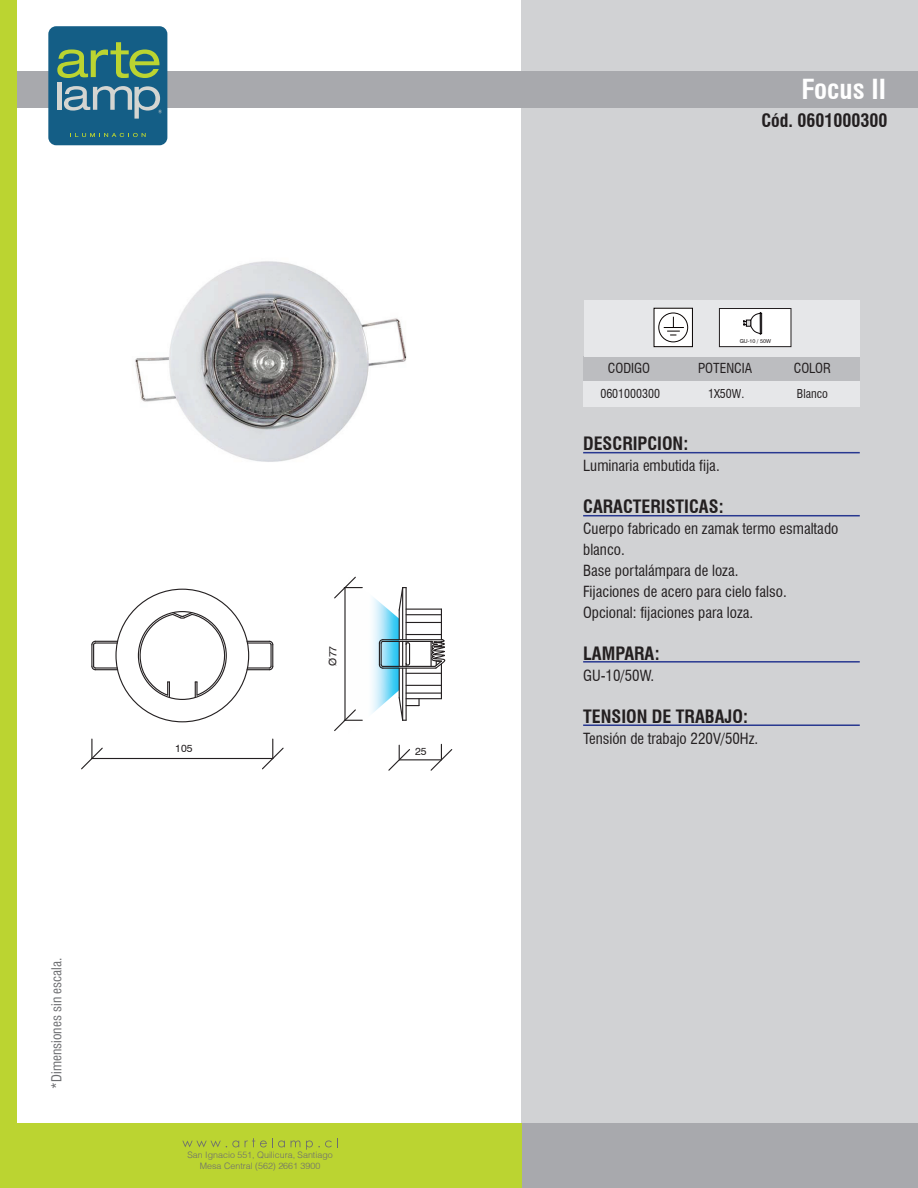
<style>
.page{position:relative;width:918px;height:1188px;background:#fff}
.page>*{position:absolute;margin:0;border:0;box-sizing:border-box;transform-origin:0 0}
.t1{font:700 condensed 27px "Swiss 721 BT";color:#fff}
.t2{font:700 condensed 18px "Swiss 721 BT";color:#231f20}
.t3{font:condensed 15px/21px "Swiss 721 BT";color:#231f20}
.t4{font:condensed 13.5px "Swiss 721 BT";color:#6c6d70}
.t5{font:condensed 13.5px "Swiss 721 BT";color:#231f20}
.t6{font:condensed 12px "Swiss 721 BT";color:#231f20}
.t7{font:10.5px "Swiss 721 BT";color:#231f20}
.t8{font:300 8.85px/10.6px "Helvetica";color:#6c6d70;text-align:center}
.t9{font:5.4px "Swiss 721 BT";color:#231f20}
</style>
<div class="page">
<div style="left:522px;top:0;width:396px;height:1126px;background:#d1d2d4"></div>
<div style="left:16px;top:71px;width:902px;height:36px;background:#a8a9ad"></div>
<div style="left:522px;top:1124px;width:396px;height:64px;background:#a8a9ad"></div>
<div style="left:0;top:1124px;width:522px;height:64px;background:#bbd431"></div>
<div style="left:0;top:0;width:16px;height:1188px;background:#bbd431"></div>
<div style="left:48px;top:26px;width:119px;height:119px;background:#145e86;border-radius:8px"></div>
<svg style="left:57px;top:42px;width:102px;height:36px"></svg>
<div style="left:57px;top:83px;width:5px;height:27px;background:#d4d5d1"></div>
<svg style="left:70px;top:133px;width:76px;height:4px"></svg>
<svg style="left:64px;top:86px;width:98px;height:33px"></svg>
<svg style="left:182px;top:1140px;width:57px;height:7px"></svg>
<svg style="left:245px;top:1138px;width:40px;height:9px"></svg>
<svg style="left:291px;top:1140px;width:9px;height:7px"></svg>
<svg style="left:306px;top:1138px;width:32px;height:12px"></svg>
<div style="left:583px;top:356px;width:277px;height:25px;background:#bcbdc0"></div>
<div style="left:583px;top:381px;width:277px;height:26px;background:#e6e7e9"></div>
<hr style="left:583px;top:515px;width:277px;height:1px;background:#283890">
<hr style="left:583px;top:661px;width:277px;height:2px;background:#283890">
<hr style="left:583px;top:452px;width:277px;height:1px;background:#283890">
<hr style="left:583px;top:724px;width:277px;height:2px;background:#283890">
<div style="left:584px;top:300px;width:276px;height:57px;background:#e6e7e9"></div>
<div style="left:654px;top:308px;width:39px;height:39px;background:#fff;border:1px solid #080302"></div>
<svg style="left:658px;top:312px;width:30px;height:31px"></svg>
<div style="left:719px;top:308px;width:72px;height:39px;background:#fff;border:1px solid #231f20"></div>
<svg style="left:743px;top:312px;width:20px;height:205px"></svg>
<svg style="left:137px;top:611px;width:90px;height:86px"></svg>
<svg style="left:91px;top:640px;width:27px;height:31px"></svg>
<svg style="left:246px;top:640px;width:28px;height:31px"></svg>
<hr style="left:441px;top:609px;width:1px;height:31px;background:#231f20">
<hr style="left:441px;top:664px;width:1px;height:35px;background:#231f20">
<hr style="left:406px;top:698px;width:35px;height:1px;background:#231f20">
<hr style="left:406px;top:609px;width:35px;height:1px;background:#231f20">
<hr style="left:406px;top:614px;width:35px;height:1px;background:#231f20">
<hr style="left:406px;top:622px;width:35px;height:1px;background:#231f20">
<hr style="left:406px;top:693px;width:35px;height:1px;background:#231f20">
<hr style="left:406px;top:685px;width:35px;height:1px;background:#231f20">
<hr style="left:406px;top:673px;width:35px;height:1px;background:#231f20">
<hr style="left:406px;top:634px;width:35px;height:1px;background:#231f20">
<hr style="left:383px;top:668px;width:53px;height:1px;background:#231f20">
<hr style="left:383px;top:666px;width:52px;height:1px;background:#231f20">
<hr style="left:383px;top:639px;width:60px;height:1px;background:#231f20">
<hr style="left:383px;top:641px;width:49px;height:1px;background:#231f20">
<svg style="left:430px;top:638px;width:16px;height:32px"></svg>
<hr style="left:92px;top:758px;width:181px;height:1px;background:#231f20">
<svg style="left:81px;top:739px;width:23px;height:31px"></svg>
<svg style="left:261px;top:739px;width:23px;height:31px"></svg>
<svg style="left:334px;top:576px;width:86px;height:155px"></svg>
<hr style="left:399px;top:759px;width:42px;height:1px;background:#231f20">
<svg style="left:388px;top:745px;width:23px;height:26px"></svg>
<svg style="left:429px;top:744px;width:24px;height:27px"></svg>
<img style="left:135px;top:261px;width:272px;height:201px">
<p class="t4" style="left:48px;top:1089px;width:133px;rotate:-90deg">*Dimensiones sin escala.</p>
<p class="t7" style="left:326px;top:666px;width:21px;rotate:-90deg">Ø77</p>
<p class="t7" style="left:175px;top:742px;width:19px">105</p>
<p class="t7" style="left:415px;top:745px;width:13px">25</p>
<p class="t8" style="left:188px;top:1150px;width:147px">San Ignacio 551, Quilicura, Santiago<br>Mesa Central (562) 2661 3900</p>
<h1 class="t1" style="left:802px;top:73px;width:86px">Focus II</h1>
<p class="t2" style="left:761px;top:110px;width:128px">Cód. 0601000300</p>
<p class="t5" style="left:608px;top:360px;width:44px">CODIGO</p>
<p class="t6" style="left:600px;top:386px;width:61px">0601000300</p>
<p class="t9" style="left:740px;top:337px;width:33px">GU-10 / 50W</p>
<p class="t5" style="left:698px;top:360px;width:56px">POTENCIA</p>
<p class="t6" style="left:708px;top:386px;width:38px">1X50W.</p>
<p class="t5" style="left:794px;top:360px;width:39px">COLOR</p>
<p class="t6" style="left:797px;top:386px;width:33px">Blanco</p>
<p class="t2" style="left:583px;top:432px;width:107px">DESCRIPCION:</p>
<p class="t3" style="left:583px;top:455px;width:138px">Luminaria embutida fija.</p>
<p class="t2" style="left:583px;top:495px;width:142px">CARACTERISTICAS:</p>
<p class="t3" style="left:583px;top:518px;width:257px">Cuerpo fabricado en zamak termo esmaltado blanco.<br>Base portalámpara de loza.<br>Fijaciones de acero para cielo falso.<br>Opcional: fijaciones para loza.</p>
<p class="t2" style="left:583px;top:642px;width:78px">LAMPARA:</p>
<p class="t3" style="left:583px;top:665px;width:73px">GU-10/50W.</p>
<p class="t2" style="left:583px;top:705px;width:166px">TENSION DE TRABAJO:</p>
<p class="t3" style="left:583px;top:728px;width:177px">Tensión de trabajo 220V/50Hz.</p>
</div>
